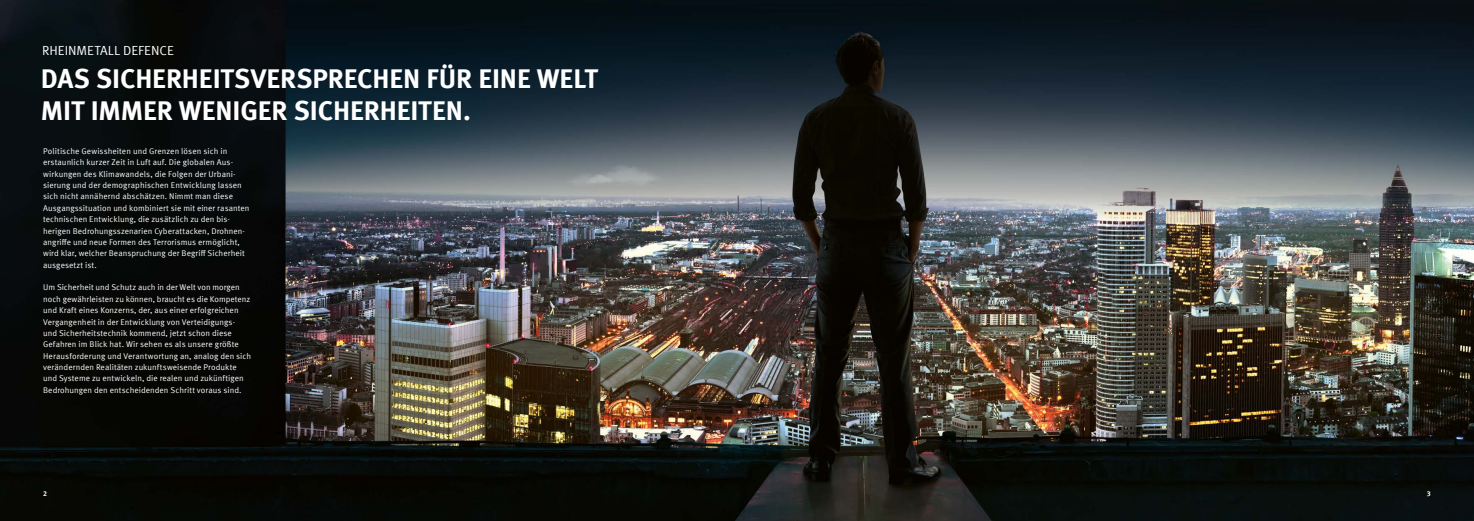
<style>
.page{position:relative;width:1474px;height:521px;background:#fff}
.page>*{position:absolute;margin:0;border:0;box-sizing:border-box;transform-origin:0 0}
.t1{font:700 27.12px/32.2px "Meta Offc Pro";letter-spacing:-.005em;color:#fff}
.t2{font:13.12px "Meta Offc Pro Norm";color:#fff}
.t3{font:8.31px/11.4px "Meta Offc Pro Norm";letter-spacing:.005em;color:#fff}
.t4{font:700 7px "Meta Offc Pro";color:#fff}
</style>
<div class="page">
<img style="left:0;top:0;width:1473px;height:521px">
<h2 class="t2" style="left:42px;top:41px;width:133px">RHEINMETALL DEFENCE</h2>
<h1 class="t1" style="left:41px;top:60px;width:559px">DAS SICHERHEITSVERSPRECHEN FÜR EINE WELT<br>MIT IMMER WENIGER SICHERHEITEN.</h1>
<p class="t3" style="left:43px;top:145px;width:208px">Politische Gewissheiten und Grenzen lösen sich in erstaunlich kurzer Zeit in Luft auf. Die globalen Aus&shy;wirkungen des Klimawandels, die Folgen der Urbani&shy;sierung und der demographischen Entwicklung lassen sich nicht annähernd abschätzen. Nimmt man diese Ausgangssituation und kombiniert sie mit einer rasanten technischen Entwicklung, die zusätzlich zu den bis-- herigen Bedrohungsszenarien Cyberattacken, Drohnen&shy;angriffe und neue Formen des Terrorismus ermöglicht, wird klar, welcher Beanspruchung der Begriff Sicherheit ausgesetzt ist.</p>
<p class="t3" style="left:43px;top:281px;width:210px">Um Sicherheit und Schutz auch in der Welt von morgen noch gewährleisten zu können, braucht es die Kompetenz und Kraft eines Konzerns, der, aus einer erfolgreichen Vergangenheit in der Entwicklung von Verteidigungs&shy;und Sicherheitstechnik kommend, jetzt schon diese Gefahren im Blick hat. Wir sehen es als unsere größte Herausforderung und Verantwortung an, analog den sich verändernden Realitäten zukunftsweisende Produkte und Systeme zu entwickeln, die realen und zukünftigen Bedrohungen den entscheidenden Schritt voraus sind.</p>
<p class="t4" style="left:43px;top:488px;width:5px">2</p>
<p class="t4" style="left:1426px;top:488px;width:5px">3</p>
</div>
